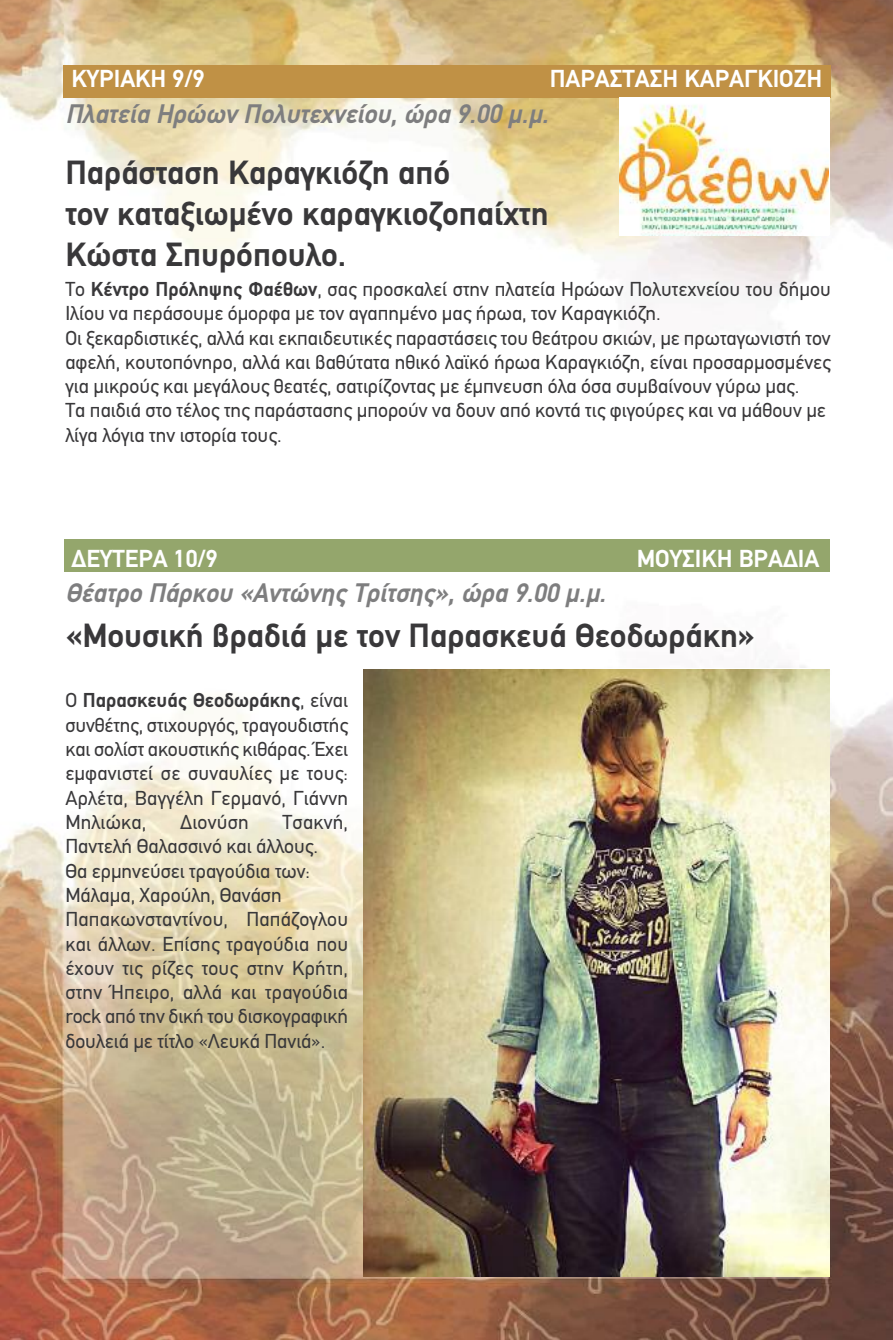
<style>
.page{position:relative;width:893px;height:1340px;background:#fff}
.page>*{position:absolute;margin:0;border:0;box-sizing:border-box;transform-origin:0 0}
.t1{font:700 33.75px/40.5px "PF Din Text";color:#39383a}
.t2{font:italic 700 27px "PF Din Text";color:#7e7e7f}
.t3{font:700 24.75px "PF Din Text";color:#fff}
.t4{font:20.25px/24.3px "PF Din Text";color:#39383a}
.s1{font-weight:700}
</style>
<div class="page">
<img style="left:0;top:0;width:893px;height:1339px">
<div style="left:64px;top:65px;width:767px;height:32px;background:#c09145"></div>
<div style="left:64px;top:539px;width:765px;height:32px;background:#94a66c"></div>
<img style="left:620px;top:97px;width:208px;height:138px">
<img style="left:364px;top:669px;width:465px;height:607px">
<p class="t3" style="left:72px;top:64px;width:135px">ΚΥΡΙΑΚΗ 9/9</p>
<p class="t3" style="left:550px;top:64px;width:274px">ΠΑΡΑΣΤΑΣΗ ΚΑΡΑΓΚΙΟΖΗ</p>
<h2 class="t2" style="left:65px;top:98px;width:485px">Πλατεία Ηρώων Πολυτεχνείου, ώρα 9.00 μ.μ.</h2>
<h1 class="t1" style="left:65px;top:153px;width:485px">Παράσταση Καραγκιόζη από<br>τον καταξιωμένο καραγκιοζοπαίχτη<br>Κώστα Σπυρόπουλο.</h1>
<p class="t4" style="left:65px;top:277px;width:767px">Το <span class="s1">Κέντρο Πρόληψης Φαέθων</span>, σας προσκαλεί στην πλατεία Ηρώων Πολυτεχνείου του δήμου Ιλίου να περάσουμε όμορφα με τον αγαπημένο μας ήρωα, τον Καραγκιόζη.<br>Οι ξεκαρδιστικές, αλλά και εκπαιδευτικές παραστάσεις του θεάτρου σκιών, με πρωταγωνιστή τον αφελή, κουτοπόνηρο, αλλά και βαθύτατα ηθικό λαϊκό ήρωα Καραγκιόζη, είναι προσαρμοσμένες για μικρούς και μεγάλους θεατές, σατιρίζοντας με έμπνευση όλα όσα συμβαίνουν γύρω μας.<br>Τα παιδιά στο τέλος της παράστασης μπορούν να δουν από κοντά τις φιγούρες και να μάθουν με λίγα λόγια την ιστορία τους.</p>
<p class="t3" style="left:72px;top:544px;width:148px">ΔΕΥΤΕΡΑ 10/9</p>
<p class="t3" style="left:637px;top:544px;width:184px">ΜΟΥΣΙΚΗ ΒΡΑΔΙΑ</p>
<h2 class="t2" style="left:65px;top:577px;width:542px">Θέατρο Πάρκου «Αντώνης Τρίτσης», ώρα 9.00 μ.μ.</h2>
<h1 class="t1" style="left:65px;top:615px;width:691px">«Μουσική βραδιά με τον Παρασκευά Θεοδωράκη»</h1>
<p class="t4" style="left:65px;top:688px;width:284px;text-align:justify">Ο <span class="s1">Παρασκευάς Θεοδωράκης</span>, είναι συνθέτης, στιχουργός, τραγουδιστής και σολίστ ακουστικής κιθάρας. Έχει εμφανιστεί σε συναυλίες με τους:<br>Αρλέτα, Βαγγέλη Γερμανό, Γιάννη Μηλιώκα,</p>
<p class="t4" style="left:65px;top:810px;width:284px;text-indent:217px">Τσακνή,<br>Παντελή Θαλασσινό και άλλους.<br>Θα ερμηνεύσει τραγούδια των:<br>Μάλαμα, Χαρούλη, Θανάση<br>Παπακωνσταντίνου, Παπάζογλου και άλλων. Επίσης τραγούδια που έχουν τις ρίζες τους στην Κρήτη, στην Ήπειρο, αλλά και τραγούδια rock από την δική του δισκογραφική δουλειά με τίτλο «Λευκά Πανιά».</p>
<p class="t4" style="left:180px;top:810px;width:70px">Διονύση</p>
</div>
